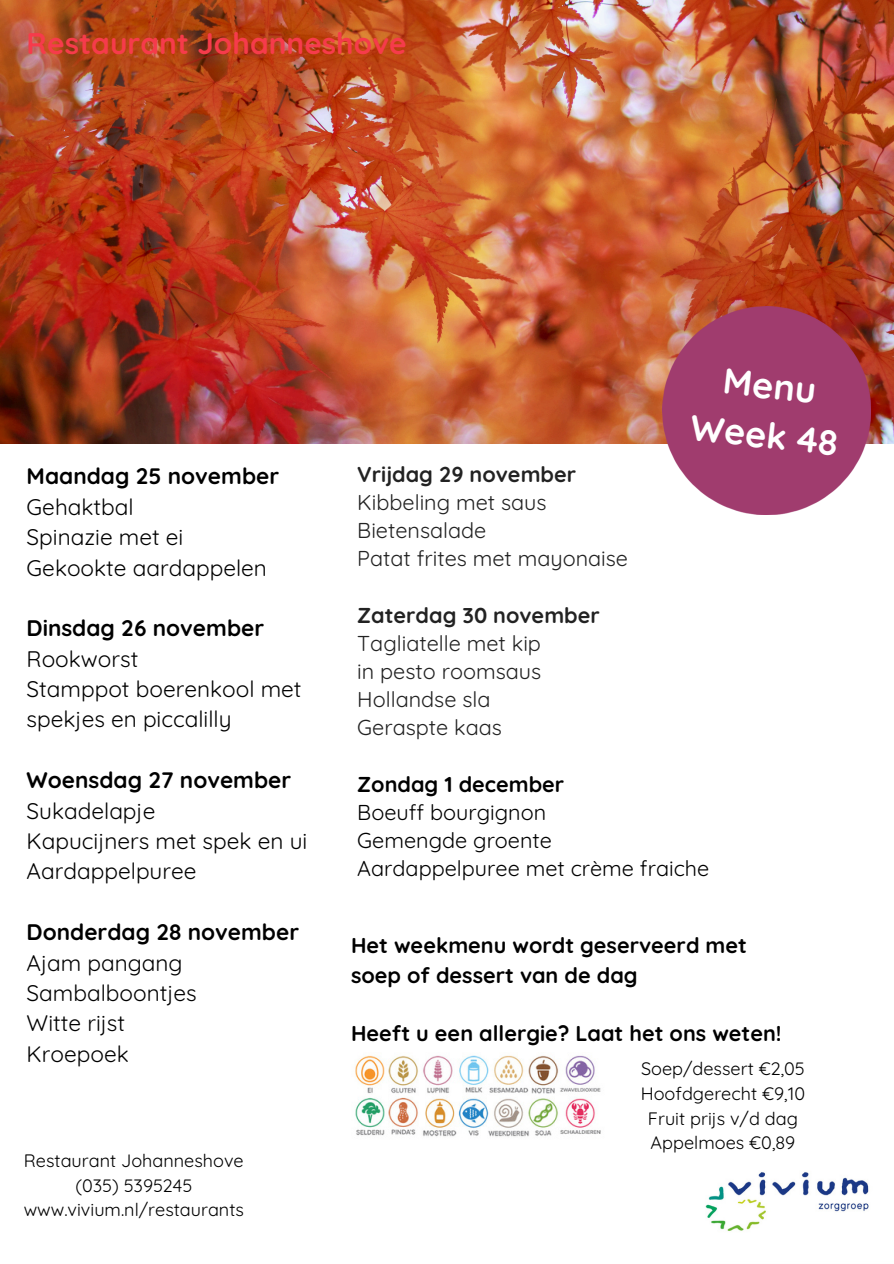
<style>
.page{position:relative;width:894px;height:1264px;background:#fff}
.page>*{position:absolute;margin:0;border:0;box-sizing:border-box;transform-origin:0 0}
.t1{font:700 36px/49.5px "Quicksand";color:#fff;text-align:center}
.t2{font:700 29.85px "Quicksand";color:#f63b4b}
.t3{font:22.5px/30.3px "Quicksand";color:#000}
.t4{font:21.6px/28.2px "Quicksand";color:#222}
.t5{font:700 21.6px/29.2px "Quicksand";color:#000}
.t6{font:21.6px/28.2px "Quicksand";color:#000}
.t7{font:18px "Quicksand";color:#000}
.s1{font-weight:700}
</style>
<div class="page">
<img style="left:0;top:0;width:893px;height:443px">
<img style="left:662px;top:306px;width:208px;height:209px">
<img style="left:705px;top:1172px;width:164px;height:59px">
<img style="left:355px;top:1055px;width:246px;height:82px">
<h4 class="t2" style="left:27px;top:25px;width:381px">Restaurant Johanneshove</h4>
<h4 class="t1" style="left:698px;top:352px;width:149px;rotate:6deg">Menu<br>Week 48</h4>
<h3 class="t3" style="left:27px;top:461px;width:254px"><span class="s1">Maandag 25 november<br></span>Gehaktbal<br>Spinazie met ei<br>Gekookte aardappelen</h3>
<h3 class="t3" style="left:27px;top:612px;width:276px"><span class="s1">Dinsdag 26 november<br></span>Rookworst<br>Stamppot boerenkool met spekjes en piccalilly</h3>
<p class="t3" style="left:27px;top:764px;width:282px"><span class="s1">Woensdag 27 november<br></span>Sukadelapje<br>Kapucijners met spek en ui<br>Aardappelpuree</p>
<p class="t3" style="left:27px;top:916px;width:274px"><span class="s1">Donderdag 28 november<br></span>Ajam pangang<br>Sambalboontjes<br>Witte rijst<br>Kroepoek</p>
<h4 class="t7" style="left:24px;top:1148px;width:221px">Restaurant Johanneshove</h4>
<h4 class="t7" style="left:75px;top:1173px;width:118px">(035) 5395245</h4>
<h4 class="t7" style="left:24px;top:1198px;width:222px">www.vivium.nl/restaurants</h4>
<p class="t4" style="left:357px;top:460px;width:272px"><span class="s1">Vrijdag 29 november<br></span>Kibbeling met saus<br>Bietensalade<br>Patat frites met mayonaise</p>
<p class="t4" style="left:357px;top:600px;width:244px"><span class="s1">Zaterdag 30 november<br></span>Tagliatelle met kip<br>in pesto roomsaus<br>Hollandse sla<br>Geraspte kaas</p>
<p class="t6" style="left:357px;top:769px;width:353px"><span class="s1">Zondag 1 december<br></span>Boeuff bourgignon<br>Gemengde groente<br>Aardappelpuree met crème fraiche</p>
<h4 class="t5" style="left:351px;top:930px;width:397px">Het weekmenu wordt geserveerd met soep of dessert van de dag</h4>
<h4 class="t5" style="left:351px;top:1018px;width:432px">Heeft u een allergie? Laat het ons weten!</h4>
<p class="t7" style="left:641px;top:1056px;width:165px">Soep/dessert €2,05</p>
<p class="t7" style="left:640px;top:1081px;width:166px">Hoofdgerecht €9,10</p>
<p class="t7" style="left:647px;top:1106px;width:151px">Fruit prijs v/d dag</p>
<p class="t7" style="left:650px;top:1131px;width:146px">Appelmoes €0,89</p>
</div>
